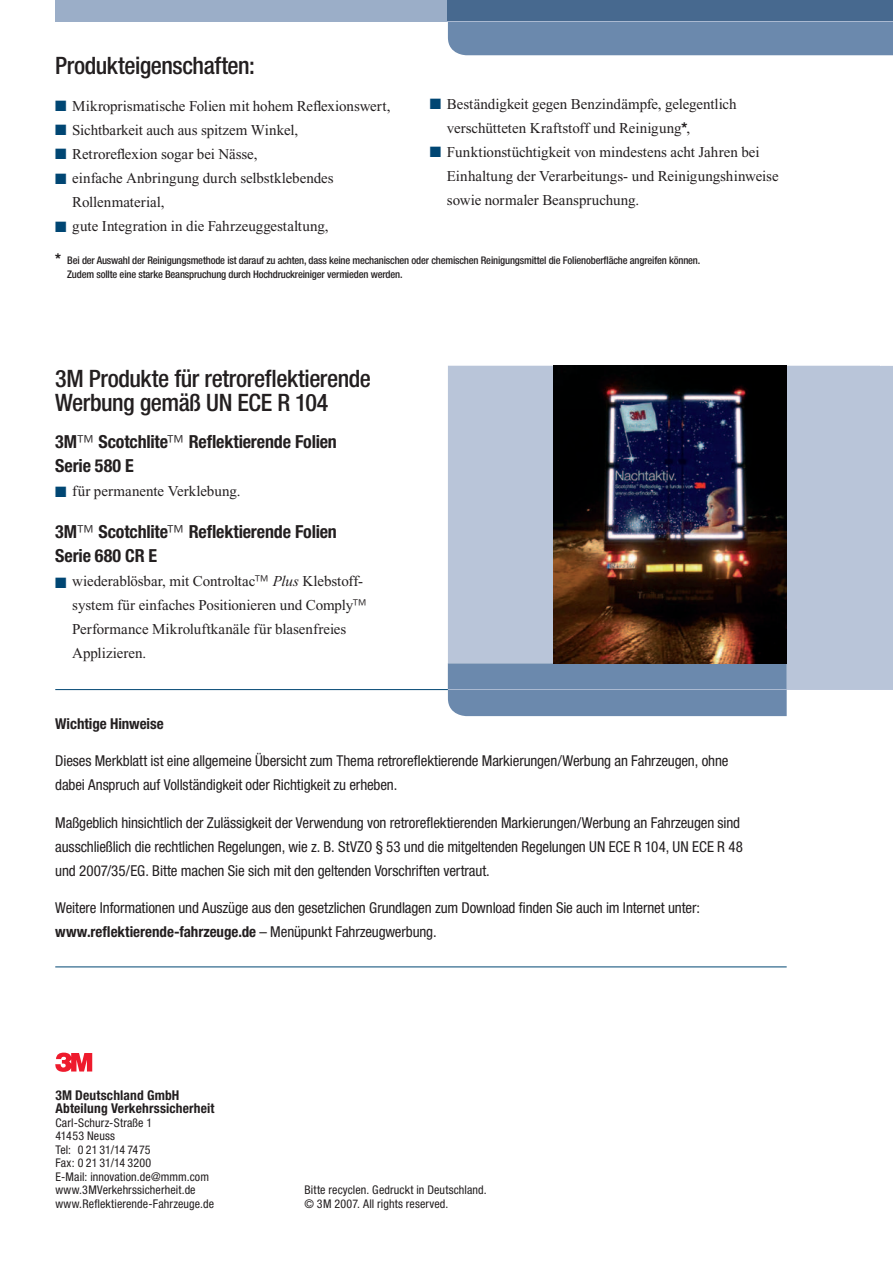
<style>
.page{position:relative;width:893px;height:1263px;background:#fff}
.page>*{position:absolute;margin:0;border:0;box-sizing:border-box;transform-origin:0 0}
.t1{font:500 condensed 24px/24px "Helvetica Neue LT";letter-spacing:-.02em;color:#231f20}
.t2{font:700 condensed 18px/24px "Helvetica Neue LT";letter-spacing:-.01em;color:#231f20}
.t3{font:condensed 15px/24px "Helvetica Neue LT";letter-spacing:-.01em;color:#231f20}
.t4{font:15px/24px "Times New Roman";letter-spacing:-.005em;color:#231f20}
.t5{font:700 condensed 15px "Helvetica Neue LT";color:#231f20}
.t6{font:700 condensed 13.5px/13.5px "Helvetica Neue LT";letter-spacing:.01em;color:#231f20}
.t7{font:condensed 12px/13.5px "Helvetica Neue LT";letter-spacing:.01em;color:#231f20}
.t8{font:500 condensed 10.5px/13.5px "Helvetica Neue LT";letter-spacing:-.015em;color:#231f20}
.s1{color:#004673}
.s2{font-family:"Helvetica Neue LT";font-weight:700;font-stretch:condensed}
.s3{font-weight:700;font-size:15px}
.s4{font-weight:300}
.s5{font-family:"Helvetica Neue LT";font-weight:300;font-stretch:condensed}
.s6{font-style:italic}
.s7{font-weight:700}
</style>
<div class="page">
<svg style="left:55px;top:1052px;width:37px;height:20px"></svg>
<div style="left:448px;top:366px;width:445px;height:324px;background:#b9c5d9"></div>
<div style="left:448px;top:22px;width:445px;height:33px;background:#6b89ad"></div>
<div style="left:55px;top:0;width:393px;height:21px;background:#9baec8"></div>
<div style="left:448px;top:0;width:445px;height:21px;background:#47698f"></div>
<hr style="left:55px;top:966px;width:732px;height:1px;background:#004673">
<img style="left:554px;top:366px;width:233px;height:297px">
<svg style="left:429px;top:663px;width:358px;height:53px;background:#748fb0"></svg>
<hr style="left:448px;top:690px;width:339px;height:1px;background:#aab9d1">
<hr style="left:55px;top:689px;width:393px;height:1px;background:#004673">
<hr style="left:448px;top:21px;width:445px;height:1px;background:#aab9d1">
<h1 class="t1" style="left:55px;top:57px;width:201px">Produkteigenschaften:</h1>
<p class="t4" style="left:55px;top:95px;width:337px"><span class="s1">■</span> Mikroprismatische Folien mit hohem Reflexionswert,</p>
<p class="t4" style="left:55px;top:119px;width:244px"><span class="s1">■</span> Sichtbarkeit auch aus spitzem Winkel,</p>
<p class="t4" style="left:55px;top:143px;width:204px"><span class="s1">■</span> Retroreflexion sogar bei Nässe,</p>
<p class="t4" style="left:72px;top:167px;width:263px;text-indent:-17px"><span class="s1">■</span> einfache Anbringung durch selbstklebendes<br>Rollenmaterial,</p>
<p class="t4" style="left:55px;top:215px;width:275px"><span class="s1">■</span> gute Integration in die Fahrzeuggestaltung,</p>
<p class="t4" style="left:447px;top:94px;width:291px;text-indent:-17px"><span class="s1">■</span> Beständigkeit gegen Benzindämpfe, gelegentlich verschütteten Kraftstoff und Reinigung<span class="s2">*</span>,</p>
<p class="t4" style="left:447px;top:142px;width:333px;text-indent:-17px"><span class="s1">■</span> Funktionstüchtigkeit von mindestens acht Jahren bei<br>Einhaltung der Verarbeitungs- und Reinigungshinweise sowie normaler Beanspruchung.</p>
<p class="t8" style="left:67px;top:255px;width:635px;text-indent:-12px"><span class="s3">*</span> Bei der Auswahl der Reinigungsmethode ist darauf zu achten, dass keine mechanischen oder chemischen Reinigungsmittel die Folienoberfläche angreifen können.<br>Zudem sollte eine starke Beanspruchung durch Hochdruckreiniger vermieden werden.</p>
<h1 class="t1" style="left:55px;top:369px;width:317px">3M Produkte für retroreflektierende<br>Werbung gemäß UN ECE R 104</h1>
<p class="t2" style="left:55px;top:431px;width:283px">3M<span class="s4">™</span> Scotchlite<span class="s4">™</span> Reflektierende Folien<br>Serie 580 E</p>
<p class="t4" style="left:55px;top:480px;width:187px"><span class="s1">■</span> für permanente Verklebung.</p>
<p class="t2" style="left:55px;top:522px;width:283px">3M<span class="s4">™</span> Scotchlite<span class="s4">™</span> Reflektierende Folien<br>Serie 680 CR E</p>
<p class="t4" style="left:72px;top:570px;width:296px;text-indent:-17px"><span class="s1">■</span> wiederablösbar, mit Controltac<span class="s5">™</span> <span class="s6">Plus</span> Klebstoff&shy;system für einfaches Positionieren und Comply<span class="s5">™ </span>Performance Mikroluftkanäle für blasenfreies Applizieren.</p>
<p class="t5" style="left:55px;top:718px;width:110px">Wichtige Hinweise</p>
<p class="t3" style="left:55px;top:751px;width:675px">Dieses Merkblatt ist eine allgemeine Übersicht zum Thema retroreflektierende Markierungen/Werbung an Fahrzeugen, ohne dabei Anspruch auf Vollständigkeit oder Richtigkeit zu erheben.</p>
<p class="t3" style="left:55px;top:812px;width:689px">Maßgeblich hinsichtlich der Zulässigkeit der Verwendung von retroreflektierenden Markierungen/Werbung an Fahrzeugen sind ausschließlich die rechtlichen Regelungen, wie z. B. StVZO § 53 und die mitgeltenden Regelungen UN ECE R 104, UN ECE R 48 und 2007/35/EG. Bitte machen Sie sich mit den geltenden Vorschriften vertraut.</p>
<p class="t3" style="left:55px;top:898px;width:646px">Weitere Informationen und Auszüge aus den gesetzlichen Grundlagen zum Download finden Sie auch im Internet unter: <span class="s7">www.reflektierende-fahrzeuge.de</span> – Menüpunkt Fahrzeugwerbung.</p>
<p class="t6" style="left:55px;top:1090px;width:161px">3M Deutschland GmbH<br>Abteilung Verkehrssicherheit</p>
<p class="t7" style="left:55px;top:1117px;width:160px">Carl-Schurz-Straße 1<br>41453 Neuss<br>Tel: 0 21 31/14 7475<br>Fax: 0 21 31/14 3200<br>E-Mail: innovation.de@mmm.com www.3MVerkehrssicherheit.de www.Reflektierende-Fahrzeuge.de</p>
<p class="t7" style="left:304px;top:1185px;width:184px">Bitte recyclen. Gedruckt in Deutschland. © 3M 2007. All rights reserved.</p>
</div>
